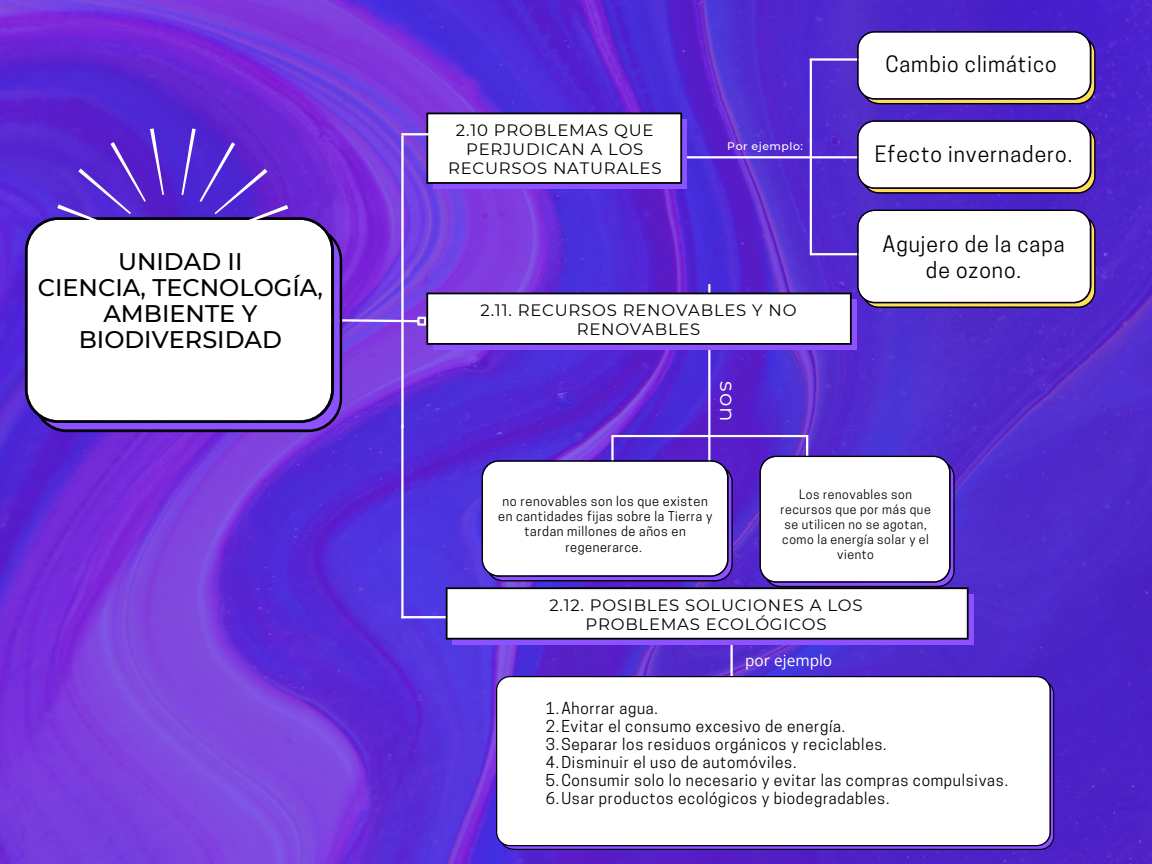
<style>
.page{position:relative;width:1152px;height:864px;background:#fff}
.page>*{position:absolute;margin:0;border:0;box-sizing:border-box;transform-origin:0 0}
.t1{font:500 24px/25.8px "Montserrat";color:#000;text-align:center}
.t2{font:21.45px "Montserrat";color:#fff}
.t3{font:21.15px/25.5px "Cooper Hewitt";letter-spacing:.045em;color:#000;text-align:center}
.t4{font:16.5px/19.2px "Montserrat";letter-spacing:.045em;color:#000;text-align:center}
.t5{font:15.45px/18px "Cooper Hewitt";letter-spacing:.045em;color:#000}
.t6{font:15.45px "Open Sans";color:#fff}
.t7{font:12.75px/15.3px "Cooper Hewitt";letter-spacing:.045em;color:#000;text-align:center}
.t8{font:12.3px/14.9px "Cooper Hewitt";letter-spacing:.045em;color:#000;text-align:center}
.t9{font:500 10.95px "Montserrat";letter-spacing:.045em;color:#fff}
</style>
<div class="page">
<img style="left:0;top:0;width:1152px;height:864px">
<div style="left:417px;top:317px;width:9px;height:9px;border:2px solid #fff"></div>
<hr style="left:401px;top:616px;width:49px;height:2px;background:#fff">
<hr style="left:401px;top:425px;width:3px;height:193px;background:#fff">
<hr style="left:401px;top:135px;width:3px;height:293px;background:#fff">
<svg style="left:342px;top:274px;width:78px;height:122px;background:#7f44df"></svg>
<svg style="left:25px;top:217px;width:317px;height:215px"></svg>
<hr style="left:659px;top:156px;width:202px;height:2px;background:#fff">
<hr style="left:810px;top:59px;width:2px;height:196px;background:#fff">
<hr style="left:810px;top:58px;width:49px;height:3px;background:#fff">
<svg style="left:857px;top:31px;width:239px;height:73px"></svg>
<svg style="left:857px;top:120px;width:239px;height:74px"></svg>
<div style="left:433px;top:119px;width:254px;height:70px;background:#8c52ff"></div>
<svg style="left:426px;top:113px;width:256px;height:71px;background:#f0f0f1"></svg>
<hr style="left:708px;top:284px;width:2px;height:203px;background:#fff">
<hr style="left:611px;top:436px;width:3px;height:49px;background:#fff">
<hr style="left:611px;top:435px;width:196px;height:2px;background:#fff">
<hr style="left:806px;top:435px;width:2px;height:49px;background:#fff">
<div style="left:433px;top:299px;width:424px;height:51px;background:#8c52ff"></div>
<svg style="left:426px;top:210px;width:670px;height:135px"></svg>
<svg style="left:496px;top:676px;width:558px;height:174px"></svg>
<hr style="left:730px;top:619px;width:3px;height:57px;background:#fff">
<div style="left:453px;top:594px;width:521px;height:51px;background:#8c52ff"></div>
<hr style="left:401px;top:133px;width:49px;height:2px;background:#fff">
<svg style="left:446px;top:456px;width:523px;height:184px"></svg>
<svg style="left:50px;top:128px;width:245px;height:122px"></svg>
<h1 class="t1" style="left:38px;top:249px;width:287px">UNIDAD II<br>CIENCIA, TECNOLOGÍA,<br>AMBIENTE Y<br>BIODIVERSIDAD</h1>
<p class="t4" style="left:448px;top:120px;width:215px">2.10 PROBLEMAS QUE<br>PERJUDICAN A LOS<br>RECURSOS NATURALES</p>
<p class="t9" style="left:727px;top:139px;width:77px">Por ejemplo:</p>
<p class="t4" style="left:481px;top:300px;width:318px">2.11. RECURSOS RENOVABLES Y NO<br>RENOVABLES</p>
<h2 class="t2" style="left:741px;top:381px;width:42px;rotate:90deg">son</h2>
<h3 class="t3" style="left:885px;top:54px;width:173px">Cambio climático</h3>
<h3 class="t3" style="left:875px;top:144px;width:199px">Efecto invernadero.</h3>
<h3 class="t3" style="left:883px;top:234px;width:184px">Agujero de la capa de ozono.</h3>
<p class="t7" style="left:498px;top:495px;width:216px">no renovables son los que existen en cantidades fijas sobre la Tierra y tardan millones de años en regenerarce.</p>
<p class="t8" style="left:780px;top:489px;width:152px">Los renovables son recursos que por más que se utilicen no se agotan, como la energía solar y el viento</p>
<p class="t4" style="left:549px;top:595px;width:315px">2.12. POSIBLES SOLUCIONES A LOS<br>PROBLEMAS ECOLÓGICOS</p>
<p class="t6" style="left:745px;top:650px;width:89px">por ejemplo</p>
<p class="t5" style="left:546px;top:701px;width:464px">1.Ahorrar agua.<br>2.Evitar el consumo excesivo de energía.<br>3.Separar los residuos orgánicos y reciclables.<br>4.Disminuir el uso de automóviles.<br>5.Consumir solo lo necesario y evitar las compras compulsivas.<br>6.Usar productos ecológicos y biodegradables.</p>
</div>
